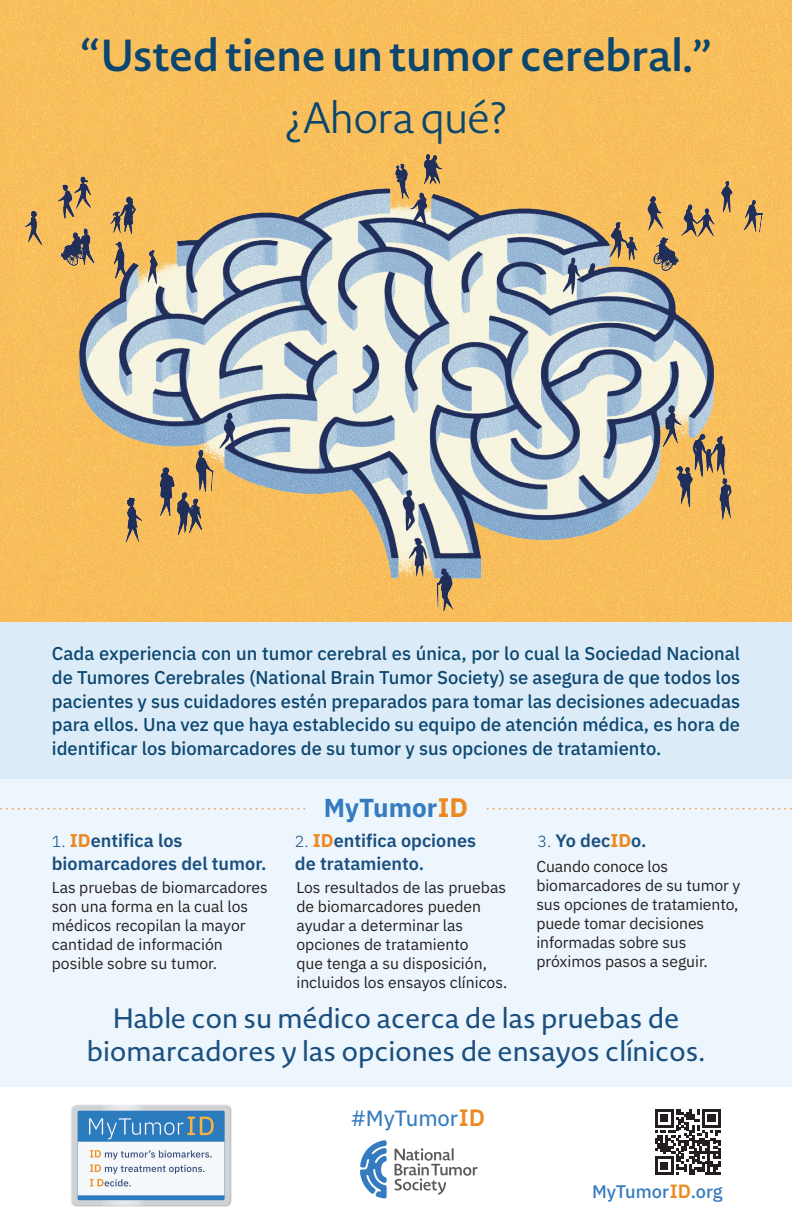
<style>
.page{position:relative;width:792px;height:1224px;background:#fff}
.page>*{position:absolute;margin:0;border:0;box-sizing:border-box;transform-origin:0 0}
.t1{font:600 44.2px "Novel Sans Pro";letter-spacing:-.015em;color:#0b466f}
.t2{font:300 43.2px "Novel Sans Pro";letter-spacing:-.025em;color:#0b466f}
.t3{font:27.5px "Novel Sans Pro";letter-spacing:-.01em;color:#1a4f7f}
.t4{font:700 26.1px "IBM Plex Sans";color:#357bbf}
.t5{font:22px "IBM Plex Sans Text";letter-spacing:-.005em;color:#357bbf}
.t6{font:500 18.5px/23.8px "IBM Plex Sans";color:#0b466f;text-align:justify}
.t7{font:500 18.2px "IBM Plex Sans";color:#357bbf}
.t8{font:600 18px/22.4px "IBM Plex Sans";color:#1a4f7f}
.t9{font:15.8px/19px "IBM Plex Sans";color:#231f20}
.s1{font-size:41px}
.s2{font-weight:300;font-size:16px}
.s3{font-weight:700;font-size:18.5px;color:#ec8922}
.s4{font-size:26.8px;color:#ec8922}
.s5{font-family:"IBM Plex Sans";font-weight:600;font-size:23.7px;color:#ec8922}
.s6{font-weight:600;font-size:19.2px;color:#ec8922}
</style>
<div class="page">
<img style="left:0;top:0;width:792px;height:623px">
<div style="left:0;top:676px;width:792px;height:411px;background:#edf6fc"></div>
<svg style="left:395px;top:1148px;width:83px;height:47px"></svg>
<svg style="left:360px;top:1140px;width:27px;height:59px"></svg>
<svg style="left:655px;top:1109px;width:66px;height:66px"></svg>
<div style="left:0;top:623px;width:792px;height:156px;background:#dbebf8"></div>
<svg style="left:0;top:808px;width:305px;height:1px"></svg>
<svg style="left:487px;top:808px;width:305px;height:1px"></svg>
<img style="left:71px;top:1104px;width:161px;height:103px">
<img style="left:18px;top:119px;width:754px;height:498px">
<p class="t1" style="left:80px;top:24px;width:633px"><span class="s1">“</span>Usted tiene un tumor cerebral.<span class="s1">”</span></p>
<p class="t2" style="left:284px;top:88px;width:225px">¿Ahora qué?</p>
<p class="t6" style="left:52px;top:640px;width:690px">Cada experiencia con un tumor cerebral es única, por lo cual la Sociedad Nacional de Tumores Cerebrales (National Brain Tumor Society) se asegura de que todos los pacientes y sus cuidadores estén preparados para tomar las decisiones adecuadas para ellos. Una vez que haya establecido su equipo de atención médica, es hora de identificar los biomarcadores de su tumor y sus opciones de tratamiento.</p>
<p class="t8" style="left:52px;top:828px;width:216px"><span class="s2">1.</span> <span class="s3">ID</span>entifica los biomarcadores del tumor.</p>
<p class="t9" style="left:52px;top:877px;width:218px">Las pruebas de biomarcadores son una forma en la cual los médicos recopilan la mayor cantidad de información posible sobre su tumor.</p>
<p class="t4" style="left:324px;top:787px;width:146px">MyTumor<span class="s4">ID</span></p>
<p class="t8" style="left:295px;top:828px;width:183px"><span class="s2">2.</span> <span class="s3">ID</span>entifica opciones</p>
<p class="t8" style="left:295px;top:851px;width:131px">de tratamiento.</p>
<p class="t9" style="left:536px;top:856px;width:205px">Cuando conoce los biomarcadores de su tumor y sus opciones de tratamiento, puede tomar decisiones informadas sobre sus próximos pasos a seguir.</p>
<p class="t8" style="left:538px;top:828px;width:110px"><span class="s2">3.</span> Yo dec<span class="s3">ID</span>o.</p>
<p class="t9" style="left:296px;top:877px;width:212px">Los resultados de las pruebas de biomarcadores pueden ayudar a determinar las opciones de tratamiento<br>que tenga a su disposición, incluidos los ensayos clínicos.</p>
<p class="t3" style="left:112px;top:999px;width:569px">Hable con su médico acerca de las pruebas de</p>
<p class="t3" style="left:87px;top:1032px;width:620px">biomarcadores y las opciones de ensayos clínicos.</p>
<p class="t5" style="left:351px;top:1101px;width:136px">#MyTumor<span class="s5">ID</span></p>
<p class="t7" style="left:592px;top:1177px;width:132px">MyTumor<span class="s6">ID</span>.org</p>
</div>
